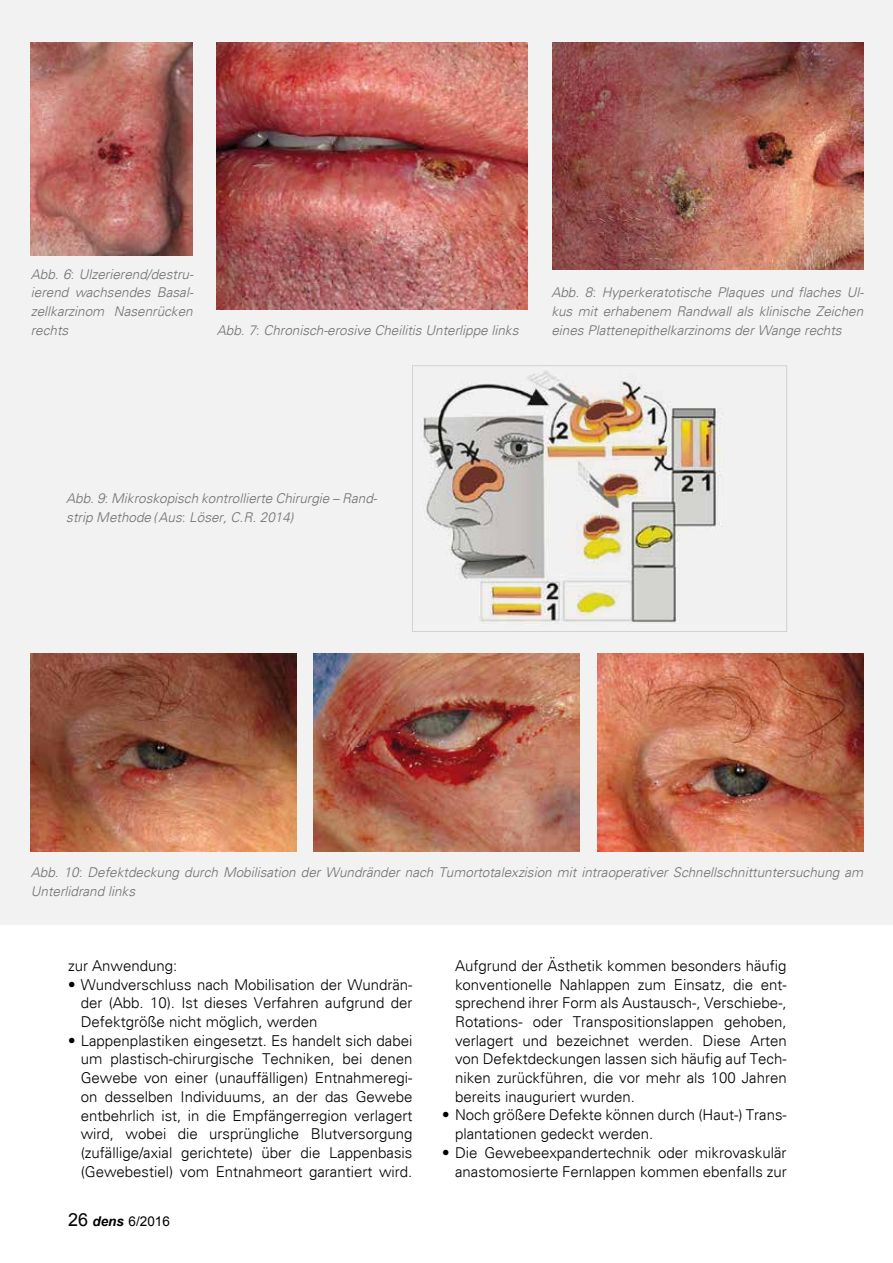
<style>
.page{position:relative;width:893px;height:1263px;background:#fff}
.page>*{position:absolute;margin:0;border:0;box-sizing:border-box;transform-origin:0 0}
.t1{font:300 15px/18.8px "Univers";color:#000;text-align:justify}
.t2{font:italic 300 13.5px/18.8px "Univers";color:#707172}
.t3{font:13.5px "Arial";color:#000}
.s1{font-size:18px}
.s2{font-weight:700;font-style:italic}
</style>
<div class="page">
<div style="left:0;top:0;width:893px;height:924px;background:#f2f2f2"></div>
<img style="left:31px;top:43px;width:161px;height:212px">
<img style="left:217px;top:43px;width:310px;height:266px">
<img style="left:553px;top:43px;width:310px;height:226px">
<img style="left:31px;top:653px;width:266px;height:198px">
<img style="left:314px;top:653px;width:265px;height:198px">
<img style="left:597px;top:653px;width:266px;height:198px">
<img style="left:422px;top:371px;width:301px;height:253px">
<div style="left:412px;top:365px;width:375px;height:267px;border:1px solid #d1d2d4"></div>
<p class="t2" style="left:31px;top:264px;width:164px;text-align:justify">Abb. 6: Ulzerierend/destru&shy;ierend wachsendes Basal&shy;zellkarzinom Nasenrücken rechts</p>
<p class="t2" style="left:551px;top:283px;width:314px">Abb. 8: Hyperkeratotische Plaques und flaches Ul&shy;kus mit erhabenem Randwall als klinische Zeichen</p>
<p class="t2" style="left:217px;top:320px;width:303px">Abb. 7: Chronisch-erosive Cheilitis Unterlippe links</p>
<p class="t2" style="left:551px;top:320px;width:292px">eines Plattenepithelkarzinoms der Wange rechts</p>
<p class="t2" style="left:66px;top:489px;width:313px">Abb. 9: Mikroskopisch kontrollierte Chirurgie – Rand&shy;strip Methode (Aus: Löser, C.R. 2014)</p>
<p class="t2" style="left:31px;top:863px;width:834px">Abb. 10: Defektdeckung durch Mobilisation der Wundränder nach Tumortotalexzision mit intraoperativer Schnellschnittuntersuchung am<br>Unterlidrand links</p>
<p class="t1" style="left:68px;top:956px;width:111px">zur Anwendung:</p>
<p class="t1" style="left:81px;top:975px;width:333px;text-indent:-13px">• Wundverschluss nach Mobilisation der Wundrän&shy;der (Abb. 10). Ist dieses Verfahren aufgrund der Defektgröße nicht möglich, werden</p>
<p class="t1" style="left:81px;top:1031px;width:333px;text-indent:-13px">• Lappenplastiken eingesetzt. Es handelt sich dabei um plastisch-chirurgische Techniken, bei denen Gewebe von einer (unauffälligen) Entnahmeregi&shy;on desselben Individuums, an der das Gewebe entbehrlich ist, in die Empfängerregion verlagert wird, wobei die ursprüngliche Blutversorgung (zufällige/axial gerichtete) über die Lappenbasis (Gewebestiel) vom Entnahmeort garantiert wird.</p>
<p class="t3" style="left:68px;top:1212px;width:103px"><span class="s1">26</span> <span class="s2">dens</span> 6/2016</p>
<p class="t1" style="left:455px;top:956px;width:333px">Aufgrund der Ästhetik kommen besonders häufig konventionelle Nahlappen zum Einsatz, die ent&shy;sprechend ihrer Form als Austausch-, Verschiebe-, Rotations- oder Transpositionslappen gehoben, verlagert und bezeichnet werden. Diese Arten von Defektdeckungen lassen sich häufig auf Tech&shy;niken zurückführen, die vor mehr als 100 Jahren bereits inauguriert wurden.</p>
<p class="t1" style="left:455px;top:1106px;width:333px;text-indent:-13px">• Noch größere Defekte können durch (Haut-) Trans&shy;plantationen gedeckt werden.</p>
<p class="t1" style="left:442px;top:1143px;width:346px;text-align:right">• Die Gewebeexpandertechnik oder mikrovaskulär anastomosierte Fernlappen kommen ebenfalls zur</p>
</div>
